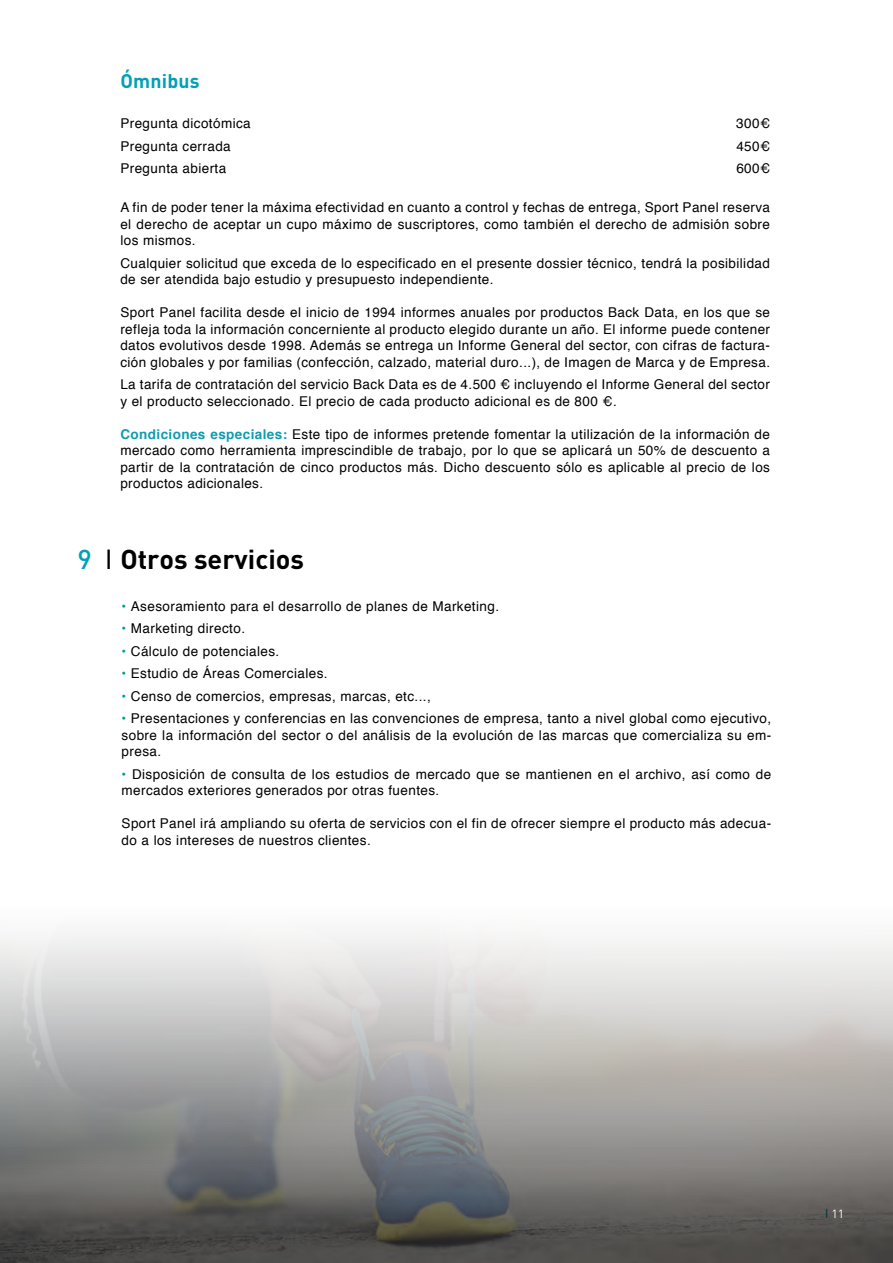
<style>
.page{position:relative;width:893px;height:1263px;background:#fff}
.page>*{position:absolute;margin:0;border:0;box-sizing:border-box;transform-origin:0 0}
.t1{font:700 27px "DIN";color:#010001}
.t2{font:700 19.5px "DIN";letter-spacing:.01em;color:#00a0b6}
.t3{font:13.5px/16.5px "Helvetica";letter-spacing:.03em;color:#010001;text-align:justify}
.t4{font:500 12px "DIN";color:#efefee}
.s1{font-weight:700;color:#0f9caf}
.s2{font-weight:500;color:#00a0b6}
.s3{font-family:"Helvetica";font-weight:400}
.s4{font-weight:700;color:#0097ab}
.s5{font-family:"Helvetica";font-weight:400;color:#0f9caf}
</style>
<div class="page">
<img style="left:0;top:932px;width:893px;height:331px">
<h2 class="t2" style="left:120px;top:68px;width:81px">Ómnibus</h2>
<p class="t3" style="left:120px;top:116px;width:132px">Pregunta dicotómica</p>
<p class="t3" style="left:736px;top:116px;width:35px">300€</p>
<p class="t3" style="left:120px;top:138px;width:112px">Pregunta cerrada</p>
<p class="t3" style="left:736px;top:138px;width:35px">450€</p>
<p class="t3" style="left:120px;top:161px;width:107px">Pregunta abierta</p>
<p class="t3" style="left:736px;top:161px;width:35px">600€</p>
<p class="t3" style="left:120px;top:200px;width:651px">A fin de poder tener la máxima efectividad en cuanto a control y fechas de entrega, Sport Panel reserva el derecho de aceptar un cupo máximo de suscriptores, como también el derecho de admisión sobre los mismos.</p>
<p class="t3" style="left:120px;top:255px;width:651px">Cualquier solicitud que exceda de lo especificado en el presente dossier técnico, tendrá la posibilidad de ser atendida bajo estudio y presupuesto independiente.</p>
<p class="t3" style="left:120px;top:305px;width:651px">Sport Panel facilita desde el inicio de 1994 informes anuales por productos Back Data, en los que se refleja toda la información concerniente al producto elegido durante un año. El informe puede contener datos evolutivos desde 1998. Además se entrega un Informe General del sector, con cifras de factura&shy;ción globales y por familias (confección, calzado, material duro...), de Imagen de Marca y de Empresa.</p>
<p class="t3" style="left:120px;top:377px;width:651px">La tarifa de contratación del servicio Back Data es de 4.500 € incluyendo el Informe General del sector y el producto seleccionado. El precio de cada producto adicional es de 800 €.</p>
<p class="t3" style="left:120px;top:426px;width:651px"><span class="s1">Condiciones especiales:</span> Este tipo de informes pretende fomentar la utilización de la información de mercado como herramienta imprescindible de trabajo, por lo que se aplicará un 50% de descuento a partir de la contratación de cinco productos más. Dicho descuento sólo es aplicable al precio de los productos adicionales.</p>
<h1 class="t1" style="left:78px;top:542px;width:228px"><span class="s2">9</span> <span class="s3">l</span> Otros servicios</h1>
<p class="t3" style="left:122px;top:598px;width:379px"><span class="s4">•</span> Asesoramiento para el desarrollo de planes de Marketing.</p>
<p class="t3" style="left:122px;top:621px;width:125px"><span class="s4">•</span> Marketing directo.</p>
<p class="t3" style="left:122px;top:643px;width:159px"><span class="s4">•</span> Cálculo de potenciales.</p>
<p class="t3" style="left:122px;top:666px;width:207px"><span class="s4">•</span> Estudio de Áreas Comerciales.</p>
<p class="t3" style="left:122px;top:688px;width:311px"><span class="s4">•</span> Censo de comercios, empresas, marcas, etc...,</p>
<p class="t3" style="left:122px;top:711px;width:651px"><span class="s4">•</span> Presentaciones y conferencias en las convenciones de empresa, tanto a nivel global como ejecutivo, sobre la información del sector o del análisis de la evolución de las marcas que comercializa su em&shy;presa.</p>
<p class="t3" style="left:122px;top:766px;width:651px"><span class="s4">•</span> Disposición de consulta de los estudios de mercado que se mantienen en el archivo, así como de mercados exteriores generados por otras fuentes.</p>
<p class="t3" style="left:122px;top:816px;width:651px">Sport Panel irá ampliando su oferta de servicios con el fin de ofrecer siempre el producto más adecua&shy;do a los intereses de nuestros clientes.</p>
<p class="t4" style="left:826px;top:1205px;width:20px"><span class="s5">l</span> 11</p>
</div>
